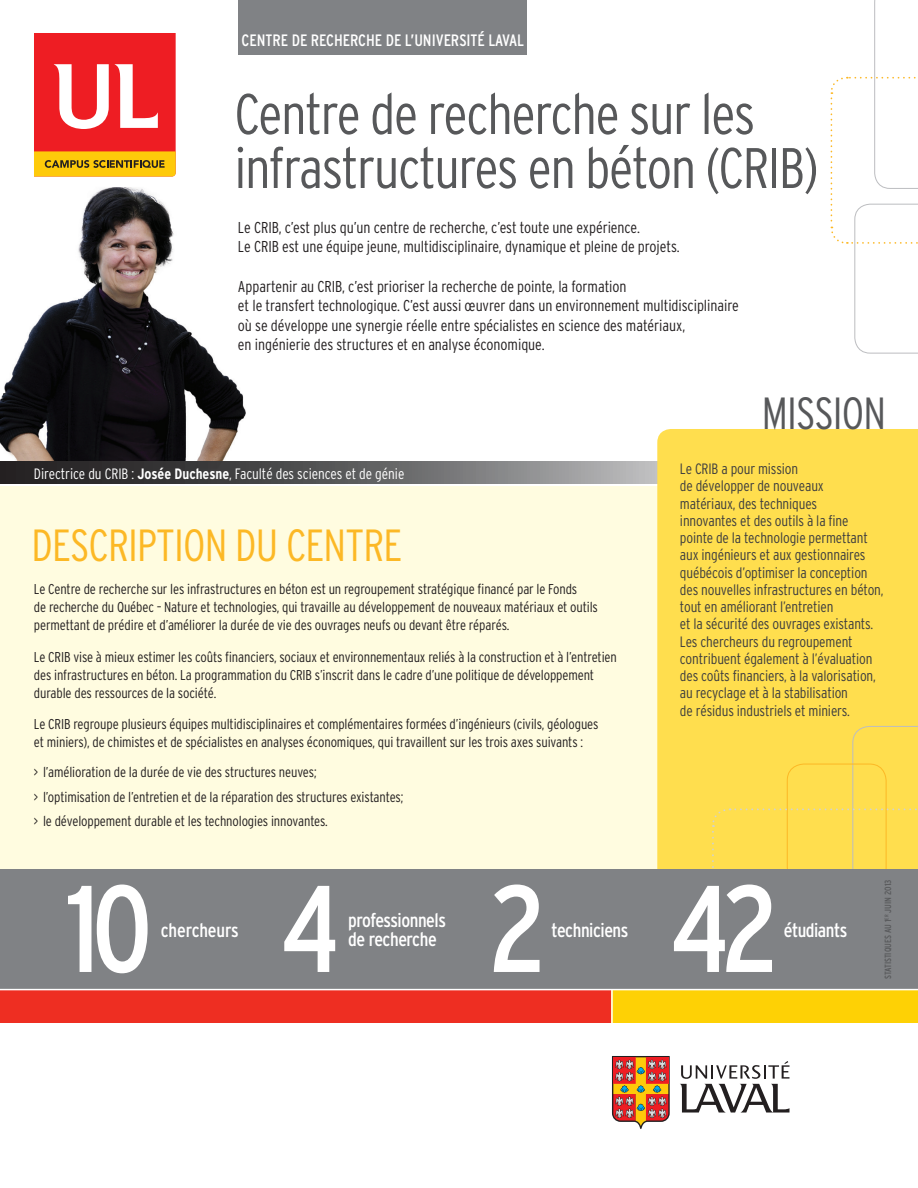
<style>
.page{position:relative;width:918px;height:1188px;background:#fff}
.page>*{position:absolute;margin:0;border:0;box-sizing:border-box;transform-origin:0 0}
.nom_du_centre{font:300 condensed 57px/54px "Interstate";letter-spacing:-.025em;color:#57585a}
.titre_caps{font:300 condensed 45px "Interstate";letter-spacing:-.02em;color:#fcb825}
.titre_caps-2{font:300 condensed 45px "Interstate";letter-spacing:-.02em;color:#57585a}
.t1{font:condensed 19.5px/19.5px "Interstate";letter-spacing:-.025em;color:#fff}
.sous-titre_medium{font:condensed 16.5px "Interstate";letter-spacing:-.005em;color:#fff}
.citation_du_directeu{font:300 condensed 15.75px/19.5px "Interstate";letter-spacing:-.005em;color:#231f20}
.mission{font:300 condensed 15px/17.2px "Interstate";letter-spacing:-.01em;color:#3e3e3f}
.nom_du_directeur{font:300 condensed 15px "Interstate";letter-spacing:-.005em;color:#fff}
.description_du_centr{font:300 condensed 14.25px/18px "Interstate";letter-spacing:-.01em;color:#231f20}
.puce-description_du{font:300 condensed 14.25px "Interstate";letter-spacing:-.01em;color:#231f20}
.t2{font:condensed 9px "Interstate";color:#57585a}
.s1{font-weight:700}
</style>
<div class="page">
<img style="left:0;top:187px;width:246px;height:275px">
<div style="left:0;top:486px;width:918px;height:520px;background:#fffce0"></div>
<svg style="left:0;top:462px;width:657px;height:22px;background:#5f5e5f"></svg>
<div style="left:657px;top:429px;width:261px;height:440px;background:#ffde4e"></div>
<div style="left:0;top:869px;width:918px;height:121px;background:#808285"></div>
<svg style="left:830px;top:0;width:88px;height:354px"></svg>
<div style="left:238px;top:0;width:289px;height:55px;background:#808285"></div>
<div style="left:0;top:990px;width:612px;height:33px;background:#ee2e22"></div>
<div style="left:612px;top:990px;width:306px;height:33px;background:#fed105"></div>
<svg style="left:680px;top:1061px;width:110px;height:52px"></svg>
<svg style="left:612px;top:1056px;width:58px;height:73px;background:#c7734e"></svg>
<hr style="left:611px;top:990px;width:2px;height:34px;background:#fff">
<hr style="left:0;top:989px;width:918px;height:1px;background:#fff">
<svg style="left:34px;top:33px;width:142px;height:144px;background:#ee563d"></svg>
<svg style="left:68px;top:885px;width:80px;height:88px"></svg>
<svg style="left:284px;top:886px;width:51px;height:86px"></svg>
<svg style="left:674px;top:726px;width:244px;height:246px"></svg>
<svg style="left:494px;top:885px;width:46px;height:87px"></svg>
<p class="sous-titre_medium" style="left:242px;top:31px;width:284px">CENTRE DE RECHERCHE DE L’UNIVERSITÉ LAVAL</p>
<p class="nom_du_centre" style="left:234px;top:86px;width:586px">Centre de recherche sur les infrastructures en béton (CRIB)</p>
<p class="citation_du_directeu" style="left:238px;top:217px;width:443px">Le CRIB, c’est plus qu’un centre de recherche, c’est toute une expérience.<br>Le CRIB est une équipe jeune, multidisciplinaire, dynamique et pleine de projets.</p>
<p class="citation_du_directeu" style="left:238px;top:277px;width:502px">Appartenir au CRIB, c’est prioriser la recherche de pointe, la formation<br>et le transfert technologique. C’est aussi œuvrer dans un environnement multidisciplinaire où se développe une synergie réelle entre spécialistes en science des matériaux,<br>en ingénierie des structures et en analyse économique.</p>
<p class="titre_caps-2" style="left:762px;top:388px;width:126px">MISSION</p>
<p class="nom_du_directeur" style="left:34px;top:465px;width:372px">Directrice du CRIB : <span class="s1">Josée Duchesne</span>, Faculté des sciences et de génie</p>
<p class="titre_caps" style="left:32px;top:520px;width:372px">DESCRIPTION DU CENTRE</p>
<p class="description_du_centr" style="left:34px;top:580px;width:565px">Le Centre de recherche sur les infrastructures en béton est un regroupement stratégique financé par le Fonds<br>de recherche du Québec – Nature et technologies, qui travaille au développement de nouveaux matériaux et outils permettant de prédire et d’améliorer la durée de vie des ouvrages neufs ou devant être réparés.</p>
<p class="description_du_centr" style="left:34px;top:648px;width:584px">Le CRIB vise à mieux estimer les coûts financiers, sociaux et environnementaux reliés à la construction et à l’entretien des infrastructures en béton. La programmation du CRIB s’inscrit dans le cadre d’une politique de développement durable des ressources de la société.</p>
<p class="description_du_centr" style="left:34px;top:715px;width:566px">Le CRIB regroupe plusieurs équipes multidisciplinaires et complémentaires formées d’ingénieurs (civils, géologues et miniers), de chimistes et de spécialistes en analyses économiques, qui travaillent sur les trois axes suivants :</p>
<p class="puce-description_du" style="left:34px;top:764px;width:284px">&gt; l’amélioration de la durée de vie des structures neuves;</p>
<p class="puce-description_du" style="left:34px;top:789px;width:371px">&gt; l’optimisation de l’entretien et de la réparation des structures existantes;</p>
<p class="puce-description_du" style="left:34px;top:813px;width:295px">&gt; le développement durable et les technologies innovantes.</p>
<p class="mission" style="left:680px;top:460px;width:205px">Le CRIB a pour mission<br>de développer de nouveaux<br>matériaux, des techniques<br>innovantes et des outils à la fine pointe de la technologie permettant aux ingénieurs et aux gestionnaires québécois d’optimiser la conception des nouvelles infrastructures en béton, tout en améliorant l’entretien<br>et la sécurité des ouvrages existants.<br>Les chercheurs du regroupement contribuent également à l’évaluation des coûts financiers, à la valorisation, au recyclage et à la stabilisation<br>de résidus industriels et miniers.</p>
<p class="t1" style="left:161px;top:920px;width:79px">chercheurs</p>
<p class="t1" style="left:348px;top:910px;width:99px">professionnels de recherche</p>
<p class="t1" style="left:552px;top:920px;width:78px">techniciens</p>
<p class="t1" style="left:784px;top:920px;width:65px">étudiants</p>
<p class="t2" style="left:883px;top:979px;width:101px;rotate:-90deg">STATISTIQUES AU 1<sup>ER</sup> JUIN 2013</p>
</div>
